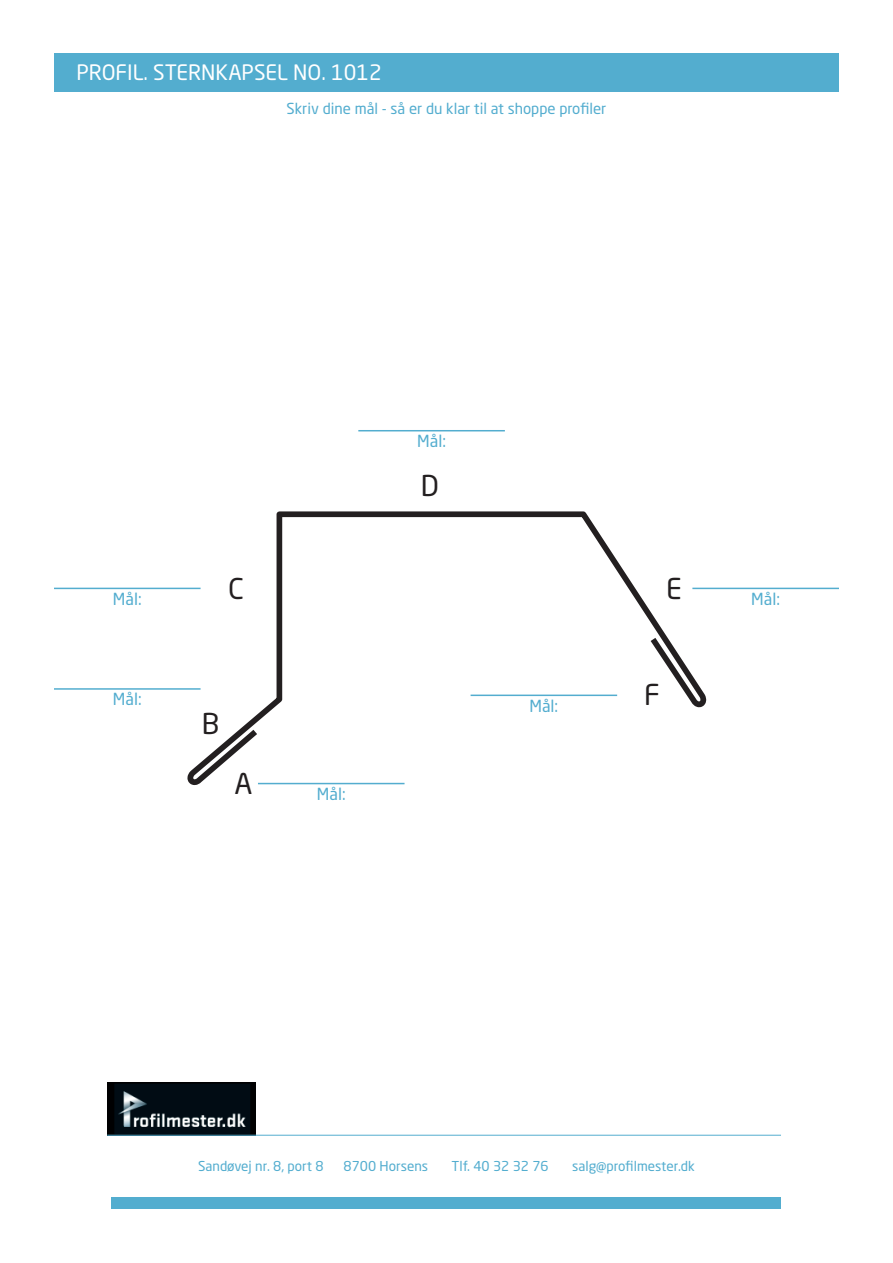
<style>
.page{position:relative;width:893px;height:1263px;background:#fff}
.page>*{position:absolute;margin:0;border:0;box-sizing:border-box;transform-origin:0 0}
.t1{font:28.35px "Neo Sans";color:#231f20}
.t2{font:21px "Neo Sans Std";color:#fff}
.t3{font:16.5px "Neo Sans Std";color:#53adcf}
.t4{font:15px "Neo Sans Std";color:#53adcf}
.t5{font:13.5px "Neo Sans Std";color:#53adcf}
</style>
<div class="page">
<svg style="left:187px;top:511px;width:520px;height:275px"></svg>
<div style="left:54px;top:53px;width:785px;height:39px;background:#53adcf"></div>
<div style="left:112px;top:1198px;width:669px;height:11px;background:#53adcf"></div>
<hr style="left:692px;top:588px;width:147px;height:1px;background:#53adcf">
<hr style="left:54px;top:588px;width:147px;height:1px;background:#53adcf">
<hr style="left:54px;top:688px;width:147px;height:2px;background:#53adcf">
<hr style="left:471px;top:694px;width:146px;height:2px;background:#53adcf">
<hr style="left:258px;top:783px;width:147px;height:1px;background:#53adcf">
<hr style="left:358px;top:430px;width:147px;height:1px;background:#53adcf">
<img style="left:107px;top:1083px;width:148px;height:52px">
<hr style="left:107px;top:1135px;width:674px;height:1px;background:#53adcf">
<h2 class="t2" style="left:77px;top:60px;width:307px">PROFIL. STERNKAPSEL NO. 1012</h2>
<p class="t4" style="left:287px;top:99px;width:321px">Skriv dine mål - så er du klar til at shoppe profiler</p>
<p class="t3" style="left:417px;top:431px;width:30px">Mål:</p>
<h1 class="t1" style="left:421px;top:469px;width:20px">D</h1>
<h1 class="t1" style="left:228px;top:571px;width:17px">C</h1>
<h1 class="t1" style="left:666px;top:571px;width:17px">E</h1>
<p class="t3" style="left:113px;top:589px;width:30px">Mål:</p>
<p class="t3" style="left:751px;top:589px;width:30px">Mål:</p>
<p class="t3" style="left:113px;top:689px;width:30px">Mål:</p>
<p class="t3" style="left:529px;top:695px;width:30px">Mål:</p>
<h1 class="t1" style="left:202px;top:706px;width:19px">B</h1>
<h1 class="t1" style="left:235px;top:766px;width:19px">A</h1>
<p class="t3" style="left:317px;top:784px;width:30px">Mål:</p>
<h1 class="t1" style="left:644px;top:678px;width:17px">F</h1>
<p class="t5" style="left:198px;top:1158px;width:127px">Sandøvej nr. 8, port 8</p>
<p class="t5" style="left:344px;top:1158px;width:86px">8700 Horsens</p>
<p class="t5" style="left:452px;top:1158px;width:99px">Tlf. 40 32 32 76</p>
<p class="t5" style="left:572px;top:1158px;width:124px">salg@profilmester.dk</p>
</div>
